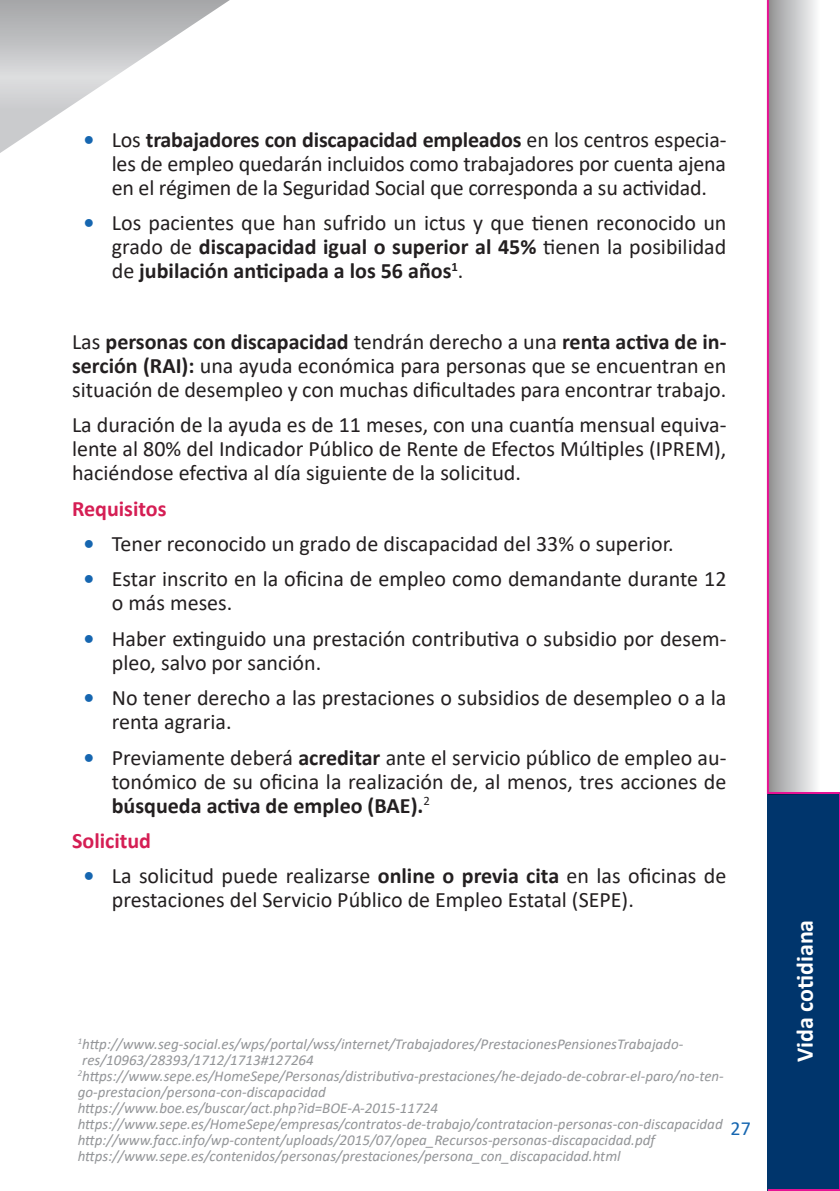
<style>
.page{position:relative;width:840px;height:1191px;background:#fff}
.page>*{position:absolute;margin:0;border:0;box-sizing:border-box;transform-origin:0 0}
.t1{font:700 24px "Calibri";color:#fff}
.CUERPO_TEXTO{font:22px/24px "Calibri";color:#231f20;text-align:justify}
.CUERPO_TEXTO-2{font:700 22px "Calibri";color:#d51e54}
.t2{font:20px "Calibri";color:#1666b0}
.PIE_PAG{font:italic 15px/16px "Calibri";color:#939598}
.s1{font-weight:700;color:#1666b0}
.s2{font-weight:700}
</style>
<div class="page">
<svg style="left:0;top:0;width:230px;height:153px"></svg>
<svg style="left:766px;top:0;width:73px;height:1191px"></svg>
<p class="CUERPO_TEXTO" style="left:112px;top:127px;width:615px;text-indent:-28px"><span class="s1">•</span> Los <span class="s2">trabajadores con discapacidad empleados</span> en los centros especia&shy;les de empleo quedarán incluidos como trabajadores por cuenta ajena en el régimen de la Seguridad Social que corresponda a su actividad.</p>
<p class="CUERPO_TEXTO" style="left:112px;top:210px;width:615px;text-indent:-28px"><span class="s1">•</span> Los pacientes que han sufrido un ictus y que tienen reconocido un grado de <span class="s2">discapacidad igual o superior al 45%</span> tienen la posibilidad de <span class="s2">jubilación anticipada a los 56 años</span><sup>1</sup>.</p>
<p class="CUERPO_TEXTO" style="left:72px;top:329px;width:655px">Las <span class="s2">personas con discapacidad</span> tendrán derecho a una <span class="s2">renta activa de in&shy;serción (RAI):</span> una ayuda económica para personas que se encuentran en situación de desempleo y con muchas dificultades para encontrar trabajo.</p>
<p class="CUERPO_TEXTO" style="left:72px;top:412px;width:655px">La duración de la ayuda es de 11 meses, con una cuantía mensual equiva&shy;lente al 80% del Indicador Público de Rente de Efectos Múltiples (IPREM), haciéndose efectiva al día siguiente de la solicitud.</p>
<p class="CUERPO_TEXTO-2" style="left:72px;top:493px;width:96px">Requisitos</p>
<p class="CUERPO_TEXTO" style="left:83px;top:531px;width:591px"><span class="s1">•</span> Tener reconocido un grado de discapacidad del 33% o superior.</p>
<p class="CUERPO_TEXTO" style="left:112px;top:566px;width:616px;text-indent:-28px"><span class="s1">•</span> Estar inscrito en la oficina de empleo como demandante durante 12 o más meses.</p>
<p class="CUERPO_TEXTO" style="left:112px;top:626px;width:615px;text-indent:-28px"><span class="s1">•</span> Haber extinguido una prestación contributiva o subsidio por desem&shy;pleo, salvo por sanción.</p>
<p class="CUERPO_TEXTO" style="left:112px;top:685px;width:615px;text-indent:-28px"><span class="s1">•</span> No tener derecho a las prestaciones o subsidios de desempleo o a la renta agraria.</p>
<p class="CUERPO_TEXTO" style="left:112px;top:744px;width:615px;text-indent:-28px"><span class="s1">•</span> Previamente deberá <span class="s2">acreditar</span> ante el servicio público de empleo au&shy;tonómico de su oficina la realización de, al menos, tres acciones de <span class="s2">búsqueda activa de empleo (BAE).</span><sup>2</sup></p>
<p class="CUERPO_TEXTO-2" style="left:72px;top:825px;width:80px">Solicitud</p>
<p class="CUERPO_TEXTO" style="left:112px;top:863px;width:615px;text-indent:-28px"><span class="s1">•</span> La solicitud puede realizarse <span class="s2">online o previa cita</span> en las oficinas de prestaciones del Servicio Público de Empleo Estatal (SEPE).</p>
<p class="PIE_PAG" style="left:78px;top:1035px;width:606px"><sup>1</sup>http://www.seg-social.es/wps/portal/wss/internet/Trabajadores/PrestacionesPensionesTrabajado&shy;res/10963/28393/1712/1713#127264</p>
<p class="PIE_PAG" style="left:78px;top:1067px;width:647px"><sup>2</sup>https://www.sepe.es/HomeSepe/Personas/distributiva-prestaciones/he-dejado-de-cobrar-el-paro/no-ten&shy;go-prestacion/persona-con-discapacidad</p>
<p class="PIE_PAG" style="left:78px;top:1099px;width:361px">https://www.boe.es/buscar/act.php?id=BOE-A-2015-11724</p>
<p class="PIE_PAG" style="left:78px;top:1115px;width:646px">https://www.sepe.es/HomeSepe/empresas/contratos-de-trabajo/contratacion-personas-con-discapacidad</p>
<p class="PIE_PAG" style="left:78px;top:1131px;width:578px">http://www.facc.info/wp-content/uploads/2015/07/opea_Recursos-personas-discapacidad.pdf</p>
<p class="PIE_PAG" style="left:78px;top:1147px;width:544px">https://www.sepe.es/contenidos/personas/prestaciones/persona_con_discapacidad.html</p>
<p class="t2" style="left:730px;top:1114px;width:22px">27</p>
<p class="t1" style="left:787px;top:1062px;width:144px;rotate:-90deg">Vida cotidiana</p>
</div>
